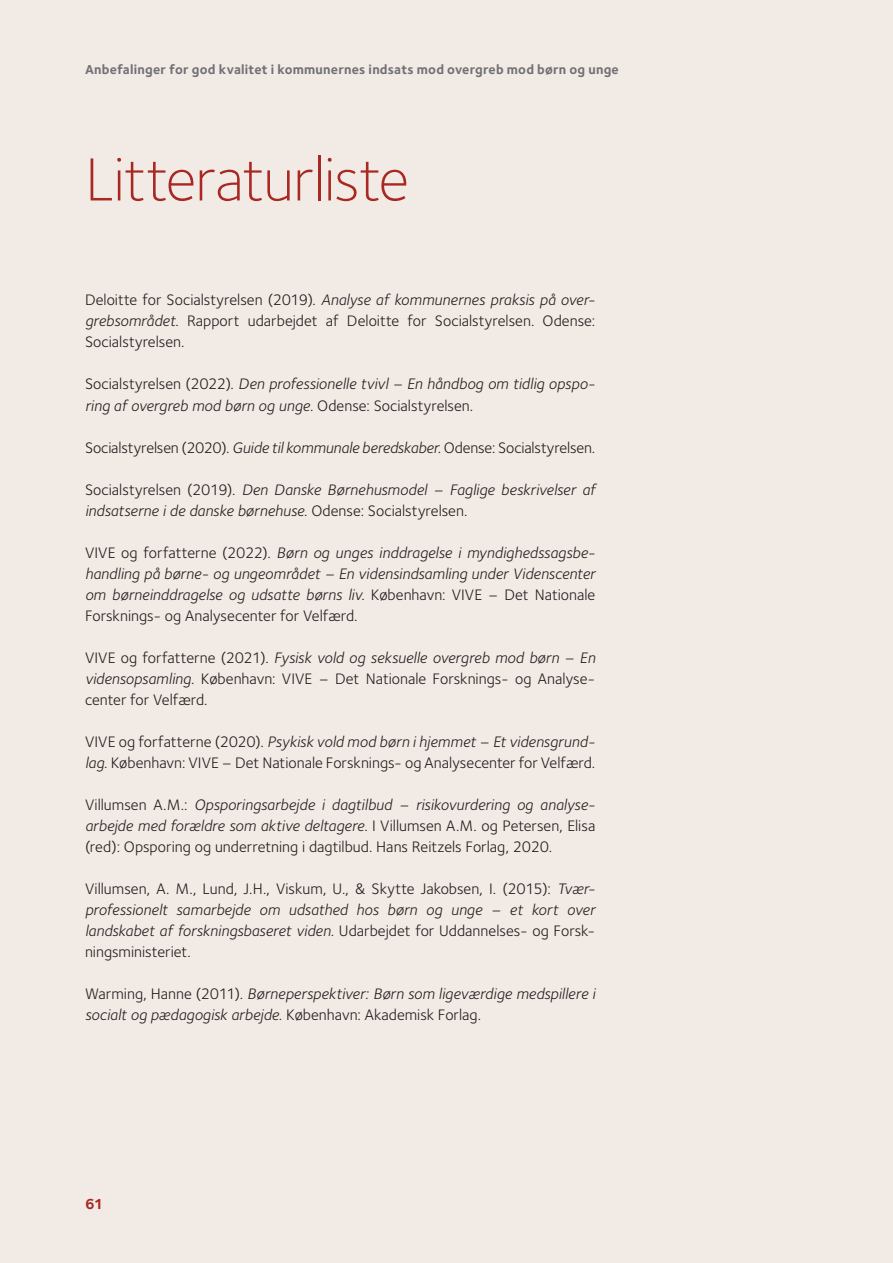
<style>
.page{position:relative;width:893px;height:1263px;background:#f2eae5}
.page>*{position:absolute;margin:0;border:0;box-sizing:border-box;transform-origin:0 0}
.H2__Overskrift_-_i_T{font:300 63px "Foundry Sterling";letter-spacing:-.015em;color:#a82822}
.Brødtekst{font:15.75px/21px "Foundry Sterling";color:#231f20}
.Brødtekst-2{font:italic 15.75px/21px "Foundry Sterling";color:#231f20}
.t1{font:700 15px "Foundry Sterling";color:#a82822}
.t2{font:700 13.5px "Foundry Sterling";letter-spacing:.015em;color:#717074}
.s1{font-style:italic}
.s2{font-style:normal}
</style>
<div class="page">
<p class="t2" style="left:85px;top:62px;width:535px">Anbefalinger for god kvalitet i kommunernes indsats mod overgreb mod børn og unge</p>
<h2 class="H2__Overskrift_-_i_T" style="left:85px;top:143px;width:326px">Litteraturliste</h2>
<p class="Brødtekst" style="left:85px;top:290px;width:512px;text-align:justify">Deloitte for Socialstyrelsen (2019). <span class="s1">Analyse af kommunernes praksis på over&shy;grebsområdet.</span> Rapport udarbejdet af Deloitte for Socialstyrelsen. Odense:<br>Socialstyrelsen.</p>
<p class="Brødtekst-2" style="left:85px;top:374px;width:512px"><span class="s2">Socialstyrelsen (2022).</span> Den professionelle tvivl – En håndbog om tidlig opspo&shy;ring af overgreb mod børn og unge. <span class="s2">Odense: Socialstyrelsen.</span></p>
<p class="Brødtekst" style="left:85px;top:437px;width:512px">Socialstyrelsen (2020). <span class="s1">Guide til kommunale beredskaber.</span> Odense: Socialstyrelsen.</p>
<p class="Brødtekst-2" style="left:85px;top:479px;width:512px"><span class="s2">Socialstyrelsen (2019).</span> Den Danske Børnehusmodel – Faglige beskrivelser af indsatserne i de danske børnehuse. <span class="s2">Odense: Socialstyrelsen.</span></p>
<p class="Brødtekst-2" style="left:85px;top:542px;width:512px;text-align:justify"><span class="s2">VIVE og forfatterne (2022).</span> Børn og unges inddragelse i myndighedssagsbe&shy;handling på børne- og ungeområdet – En vidensindsamling under Videnscenter om børneinddragelse og udsatte børns liv. <span class="s2">København: VIVE – Det Nationale Forsknings- og Analysecenter for Velfærd.</span></p>
<p class="Brødtekst" style="left:85px;top:647px;width:512px">VIVE og forfatterne (2021). <span class="s1">Fysisk vold og seksuelle overgreb mod børn – En vidensopsamling.</span> København: VIVE – Det Nationale Forsknings- og Analyse&shy;center for Velfærd.</p>
<p class="Brødtekst" style="left:85px;top:731px;width:512px">VIVE og forfatterne (2020). <span class="s1">Psykisk vold mod børn i hjemmet – Et vidensgrund&shy;lag.</span> København: VIVE – Det Nationale Forsknings- og Analysecenter for Velfærd.</p>
<p class="Brødtekst" style="left:85px;top:794px;width:512px">Villumsen A.M.: <span class="s1">Opsporingsarbejde i dagtilbud – risikovurdering og analyse&shy;arbejde med forældre som aktive deltagere.</span> I Villumsen A.M. og Petersen, Elisa (red): Opsporing og underretning i dagtilbud. Hans Reitzels Forlag, 2020.</p>
<p class="Brødtekst" style="left:85px;top:878px;width:512px">Villumsen, A. M., Lund, J.H., Viskum, U., &amp; Skytte Jakobsen, I. (2015): <span class="s1">Tvær&shy;professionelt samarbejde om udsathed hos børn og unge – et kort over landskabet af forskningsbaseret viden.</span> Udarbejdet for Uddannelses- og Forsk&shy;ningsministeriet.</p>
<p class="Brødtekst-2" style="left:85px;top:983px;width:512px"><span class="s2">Warming, Hanne (2011).</span> Børneperspektiver: Børn som ligeværdige medspillere i socialt og pædagogisk arbejde. <span class="s2">København: Akademisk Forlag.</span></p>
<p class="t1" style="left:85px;top:1194px;width:20px">61</p>
</div>
